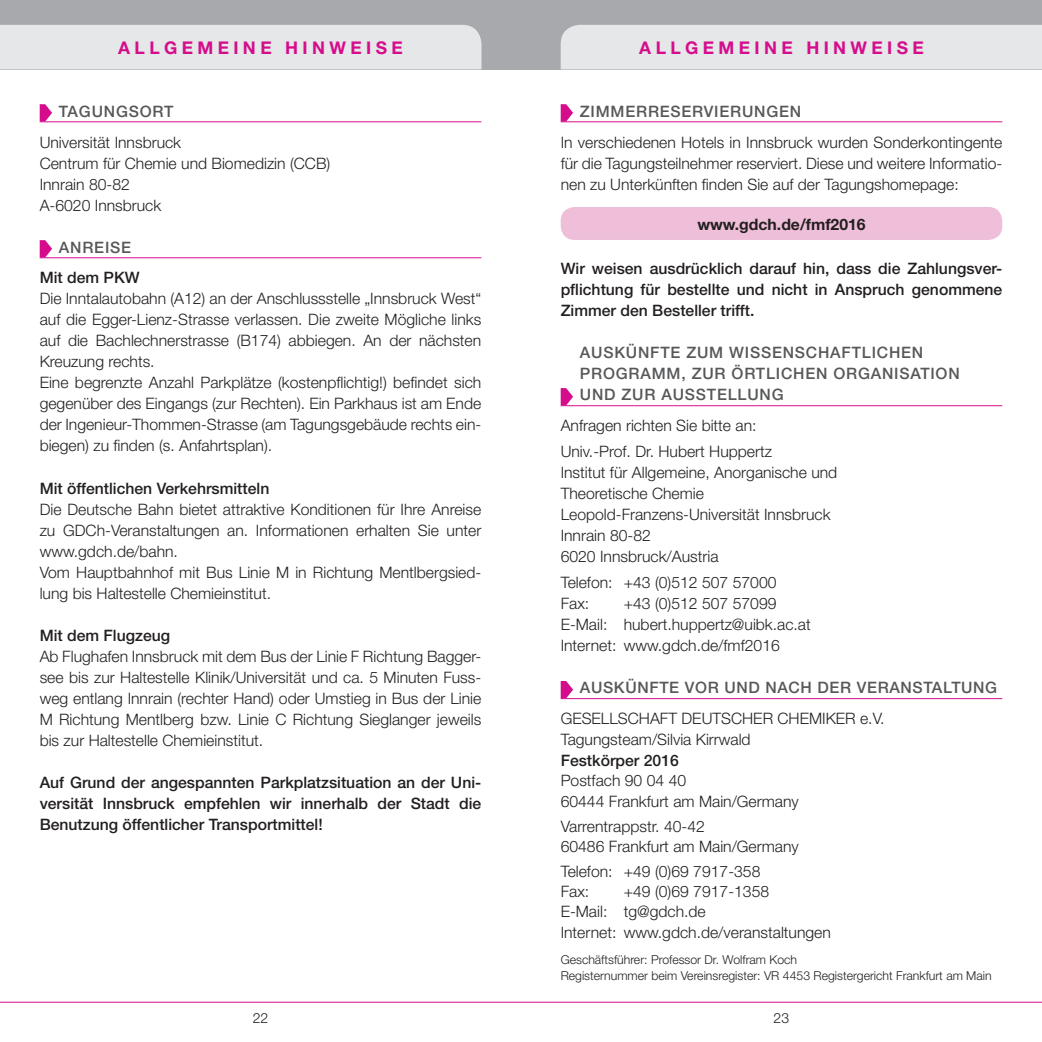
<style>
.page{position:relative;width:1042px;height:1042px;background:#fff}
.page>*{position:absolute;margin:0;border:0;box-sizing:border-box;transform-origin:0 0}
.t1{font:700 17.5px "Helvetica Neue";letter-spacing:.25em;color:#d50d8c}
.t2{font:300 15.75px/21px "Helvetica Neue";color:#231f20}
.t3{font:500 15.75px/21px "Helvetica Neue";color:#231f20;text-align:justify}
.t4{font:500 15.75px/21px "Helvetica Neue";letter-spacing:.05em;color:#57585a}
.t5{font:700 15.75px "Helvetica Neue";color:#231f20}
.t6{font:300 14px "Helvetica Neue";color:#231f20}
.t7{font:300 12.25px/15.8px "Helvetica Neue";color:#231f20}
</style>
<div class="page">
<div style="left:0;top:0;width:521px;height:69px;background:#a8a9ad"></div>
<div style="left:521px;top:0;width:521px;height:69px;background:#a8a9ad"></div>
<div style="left:561px;top:25px;width:481px;height:44px;background:#e6e7e9"></div>
<div style="left:0;top:25px;width:481px;height:44px;background:#e6e7e9"></div>
<hr style="left:0;top:1002px;width:521px;height:1px;background:#d50d8c">
<hr style="left:521px;top:1002px;width:521px;height:1px;background:#d50d8c">
<hr style="left:40px;top:122px;width:441px;height:1px;background:#d50d8c">
<hr style="left:40px;top:257px;width:441px;height:1px;background:#d50d8c">
<svg style="left:40px;top:104px;width:12px;height:18px"></svg>
<svg style="left:40px;top:240px;width:12px;height:17px"></svg>
<hr style="left:561px;top:122px;width:441px;height:1px;background:#d50d8c">
<hr style="left:561px;top:405px;width:441px;height:1px;background:#d50d8c">
<hr style="left:561px;top:698px;width:441px;height:1px;background:#d50d8c">
<svg style="left:561px;top:104px;width:12px;height:18px"></svg>
<div style="left:561px;top:207px;width:441px;height:33px;background:#efbed8;border-radius:14px"></div>
<svg style="left:561px;top:388px;width:12px;height:17px"></svg>
<svg style="left:561px;top:681px;width:12px;height:17px"></svg>
<p class="t1" style="left:118px;top:37px;width:286px">ALLGEMEINE HINWEISE</p>
<p class="t1" style="left:639px;top:37px;width:286px">ALLGEMEINE HINWEISE</p>
<p class="t4" style="left:59px;top:100px;width:116px">TAGUNGSORT</p>
<p class="t2" style="left:40px;top:131px;width:292px">Universität Innsbruck<br>Centrum für Chemie und Biomedizin (CCB)<br>Innrain 80-82<br>A-6020 Innsbruck</p>
<p class="t4" style="left:59px;top:236px;width:74px">ANREISE</p>
<p class="t3" style="left:40px;top:267px;width:102px">Mit dem PKW</p>
<p class="t2" style="left:40px;top:288px;width:443px">Die Inntalautobahn (A12) an der Anschlussstelle „Innsbruck West“ auf die Egger-Lienz-Strasse verlassen. Die zweite Mögliche links auf die Bachlechnerstrasse (B174) abbiegen. An der nächsten Kreuzung rechts.<br>Eine begrenzte Anzahl Parkplätze (kostenpflichtig!) befindet sich gegenüber des Eingangs (zur Rechten). Ein Parkhaus ist am Ende der Ingenieur-Thommen-Strasse (am Tagungsgebäude rechts ein&shy;biegen) zu finden (s. Anfahrtsplan).</p>
<p class="t3" style="left:40px;top:477px;width:231px">Mit öffentlichen Verkehrsmitteln</p>
<p class="t2" style="left:40px;top:498px;width:443px">Die Deutsche Bahn bietet attraktive Konditionen für Ihre Anreise zu GDCh-Veranstaltungen an. Informationen erhalten Sie unter www.gdch.de/bahn.<br>Vom Hauptbahnhof mit Bus Linie M in Richtung Mentlbergsied&shy;lung bis Haltestelle Chemieinstitut.</p>
<p class="t3" style="left:40px;top:624px;width:132px">Mit dem Flugzeug</p>
<p class="t2" style="left:40px;top:645px;width:443px;text-align:justify">Ab Flughafen Innsbruck mit dem Bus der Linie F Richtung Bagger&shy;see bis zur Haltestelle Klinik/Universität und ca. 5 Minuten Fuss&shy;weg entlang Innrain (rechter Hand) oder Umstieg in Bus der Linie M Richtung Mentlberg bzw. Linie C Richtung Sieglanger jeweils bis zur Haltestelle Chemieinstitut.</p>
<p class="t3" style="left:40px;top:771px;width:443px">Auf Grund der angespannten Parkplatzsituation an der Uni&shy;versität Innsbruck empfehlen wir innerhalb der Stadt die Benutzung öffentlicher Transportmittel!</p>
<p class="t4" style="left:580px;top:100px;width:223px">ZIMMERRESERVIERUNGEN</p>
<p class="t2" style="left:561px;top:131px;width:443px;text-align:justify">In verschiedenen Hotels in Innsbruck wurden Sonderkontingente für die Tagungsteilnehmer reserviert. Diese und weitere Informatio&shy;nen zu Unterkünften finden Sie auf der Tagungshomepage:</p>
<p class="t5" style="left:697px;top:214px;width:170px">www.gdch.de/fmf2016</p>
<p class="t3" style="left:561px;top:258px;width:443px">Wir weisen ausdrücklich darauf hin, dass die Zahlungsver&shy;pflichtung für bestellte und nicht in Anspruch genommene Zimmer den Besteller trifft.</p>
<p class="t4" style="left:580px;top:342px;width:381px">AUSKÜNFTE ZUM WISSENSCHAFTLICHEN<br>PROGRAMM, ZUR ÖRTLICHEN ORGANISATION<br>UND ZUR AUSSTELLUNG</p>
<p class="t2" style="left:561px;top:412px;width:213px;line-height:25.9px">Anfragen richten Sie bitte an:<br>Univ.-Prof. Dr. Hubert Huppertz</p>
<p class="t2" style="left:561px;top:462px;width:278px">Institut für Allgemeine, Anorganische und<br>Theoretische Chemie<br>Leopold-Franzens-Universität Innsbruck<br>Innrain 80-82<br>6020 Innsbruck/Austria</p>
<p class="t2" style="left:561px;top:572px;width:217px">Telefon: +43 (0)512 507 57000<br>Fax:</p>
<p class="t2" style="left:561px;top:593px;width:252px;text-indent:63px">+43 (0)512 507 57099<br>E-Mail: hubert.huppertz@uibk.ac.at<br>Internet: www.gdch.de/fmf2016</p>
<p class="t4" style="left:580px;top:677px;width:419px">AUSKÜNFTE VOR UND NACH DER VERANSTALTUNG</p>
<p class="t2" style="left:561px;top:708px;width:325px">GESELLSCHAFT DEUTSCHER CHEMIKER e.V.<br>Tagungsteam/Silvia Kirrwald</p>
<p class="t3" style="left:561px;top:750px;width:120px">Festkörper 2016</p>
<p class="t2" style="left:561px;top:770px;width:240px;line-height:20.1px">Postfach 90 04 40<br>60444 Frankfurt am Main/Germany</p>
<p class="t2" style="left:561px;top:815px;width:240px;line-height:20.1px">Varrentrappstr. 40-42<br>60486 Frankfurt am Main/Germany</p>
<p class="t2" style="left:561px;top:861px;width:201px;line-height:20.1px">Telefon: +49 (0)69 7917-358<br>Fax:</p>
<p class="t2" style="left:561px;top:881px;width:272px;line-height:20.5px;text-indent:63px">+49 (0)69 7917-1358<br>E-Mail: tg@gdch.de<br>Internet: www.gdch.de/veranstaltungen</p>
<p class="t7" style="left:561px;top:951px;width:432px">Geschäftsführer: Professor Dr. Wolfram Koch<br>Registernummer beim Vereinsregister: VR 4453 Registergericht Frankfurt am Main</p>
<p class="t6" style="left:253px;top:1010px;width:17px">22</p>
<p class="t6" style="left:773px;top:1010px;width:17px">23</p>
</div>
